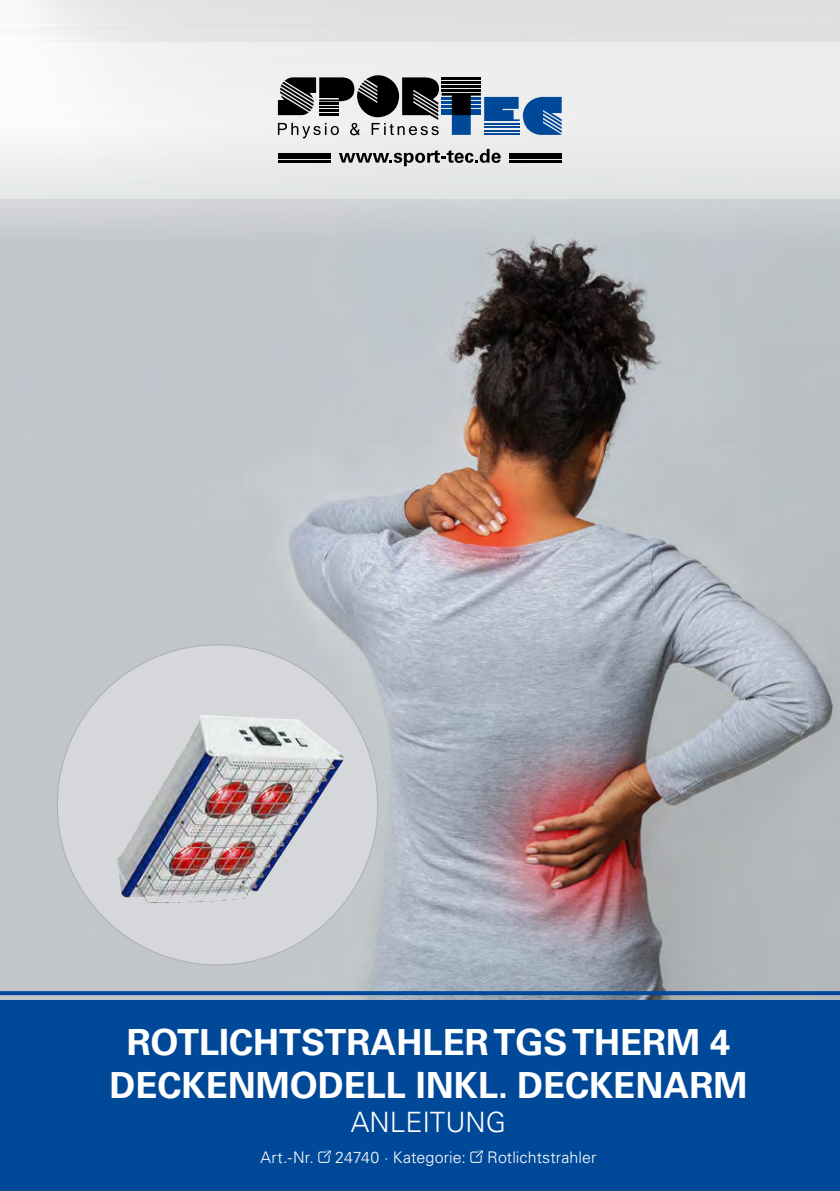
<style>
.page{position:relative;width:840px;height:1191px;background:#fff}
.page>*{position:absolute;margin:0;border:0;box-sizing:border-box;transform-origin:0 0}
.t1{font:700 36px/43.2px "Univers LT Std";color:#fff;text-align:center}
.t2{font:300 28px "Univers LT Std";color:#fff}
.t3{font:300 16px "Univers LT Std";letter-spacing:.01em;color:#fff}
</style>
<div class="page">
<div style="left:0;top:0;width:839px;height:1104px;background:linear-gradient(to right,#ebebeb,#dbdbdb)"></div>
<img style="left:0;top:200px;width:839px;height:800px">
<hr style="left:0;top:0;width:1px;height:815px;background:#004999">
<svg style="left:0;top:991px;width:839px;height:4px;background:#064c9a"></svg>
<div style="left:0;top:1000px;width:839px;height:191px;background:#004999"></div>
<svg style="left:318px;top:1150px;width:13px;height:12px"></svg>
<svg style="left:470px;top:1150px;width:13px;height:12px"></svg>
<div style="left:57px;top:645px;width:320px;height:320px;background:#d5d7da;border-radius:50%"></div>
<img style="left:117px;top:715px;width:227px;height:188px">
<div style="left:0;top:42px;width:839px;height:156px;background:linear-gradient(to right,#f1f1f2,#e6e7e7)"></div>
<svg style="left:278px;top:75px;width:283px;height:63px"></svg>
<svg style="left:338px;top:149px;width:162px;height:17px;background:#a1a1a2"></svg>
<hr style="left:508px;top:153px;width:53px;height:2px;background:#000">
<hr style="left:508px;top:157px;width:53px;height:2px;background:#000">
<hr style="left:508px;top:160px;width:53px;height:3px;background:#000">
<hr style="left:278px;top:153px;width:52px;height:2px;background:#000">
<hr style="left:278px;top:157px;width:52px;height:2px;background:#000">
<hr style="left:278px;top:160px;width:52px;height:3px;background:#000">
<p class="t1" style="left:109px;top:1023px;width:639px">ROTLICHTSTRAHLER TGS THERM 4<br>DECKENMODELL INKL. DECKENARM</p>
<p class="t2" style="left:351px;top:1111px;width:157px">ANLEITUNG</p>
<p class="t3" style="left:260px;top:1150px;width:55px">Art.-Nr.</p>
<p class="t3" style="left:335px;top:1150px;width:132px">24740 · Kategorie:</p>
<p class="t3" style="left:487px;top:1150px;width:111px">Rotlichtstrahler</p>
</div>
